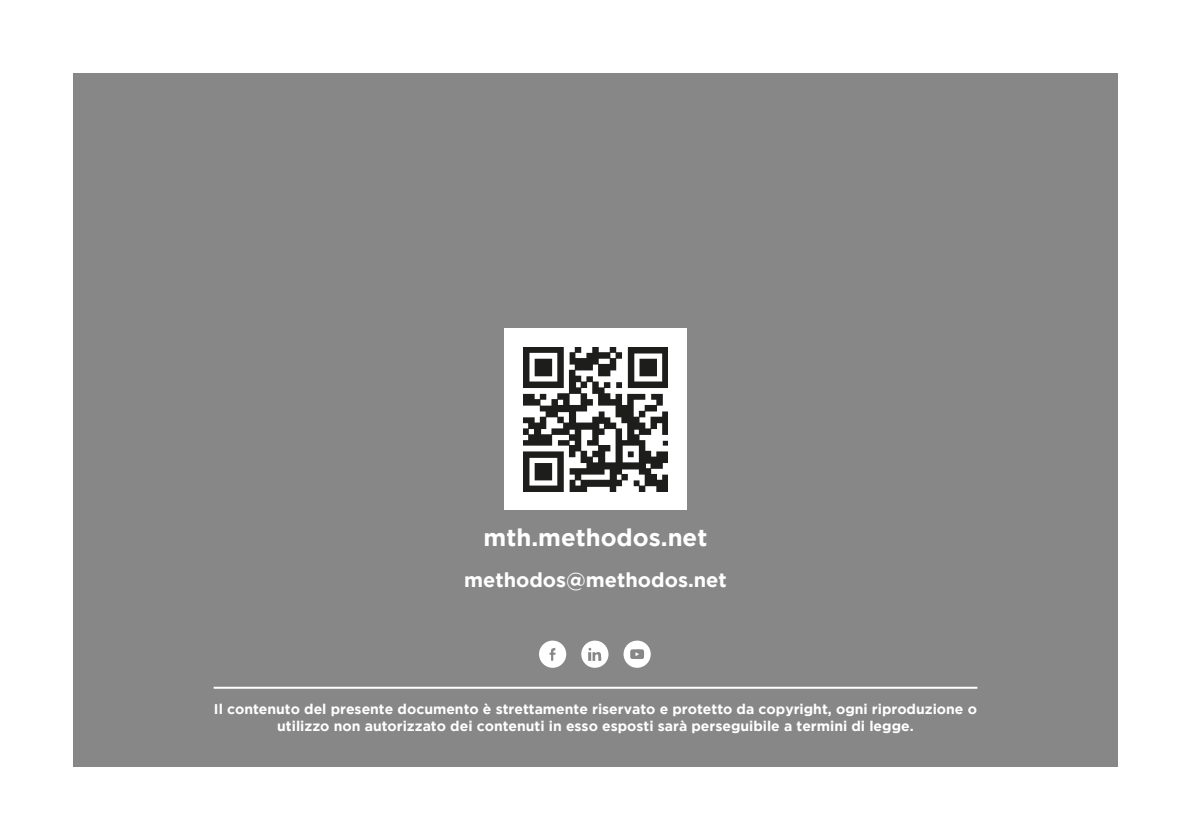
<style>
.page{position:relative;width:1191px;height:840px;background:#fff}
.page>*{position:absolute;margin:0;border:0;box-sizing:border-box;transform-origin:0 0}
.t1{font:700 24px "Gotham";color:#fff}
.t2{font:700 20px "Gotham";color:#fff}
.t3{font:700 14px/16.8px "Gotham";color:#fff;text-align:center}
</style>
<div class="page">
<hr style="left:0;top:72px;width:1px;height:695px;background:#ededed">
<div style="left:73px;top:73px;width:1045px;height:693px;background:#878787"></div>
<hr style="left:214px;top:686px;width:763px;height:2px;background:#fff">
<svg style="left:581px;top:640px;width:27px;height:27px"></svg>
<svg style="left:623px;top:640px;width:28px;height:27px"></svg>
<svg style="left:539px;top:640px;width:27px;height:27px"></svg>
<div style="left:504px;top:328px;width:182px;height:182px;background:#fff"></div>
<img style="left:523px;top:347px;width:144px;height:144px">
<h1 class="t1" style="left:483px;top:523px;width:225px">mth.methodos.net</h1>
<h2 class="t2" style="left:464px;top:568px;width:264px">methodos@methodos.net</h2>
<p class="t3" style="left:214px;top:700px;width:764px">Il contenuto del presente documento è strettamente riservato e protetto da copyright, ogni riproduzione o utilizzo non autorizzato dei contenuti in esso esposti sarà perseguibile a termini di legge.</p>
</div>
